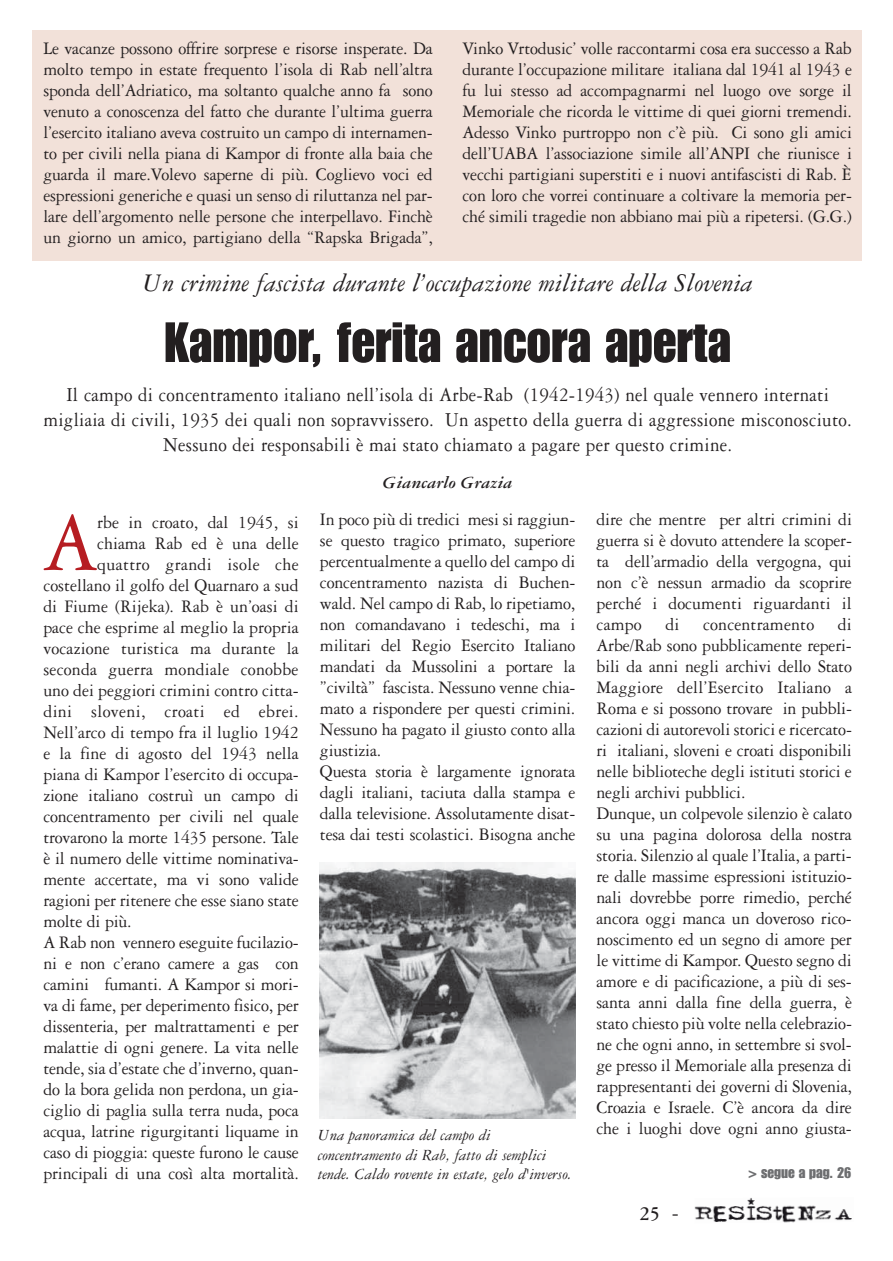
<style>
.page{position:relative;width:893px;height:1261px;background:#fff}
.page>*{position:absolute;margin:0;border:0;box-sizing:border-box;transform-origin:0 0}
.t1{font:87.3px "Garamond Three";color:#b61d22;scale:.95 1}
.t2{font:55.5px "Impact";color:#231f20;scale:.95 1}
.t3{font:italic 27px "Garamond Three";color:#231f20}
.t4{font:21px/25.2px "Garamond Three";letter-spacing:.015em;color:#231f20;text-align:center;scale:.9 1}
.t5{font:700 21px "Garamond Three";color:#231f20}
.t6{font:18.75px/21px "Garamond Three";letter-spacing:-.01em;color:#231f20;text-align:justify;scale:.95 1}
.t7{font:18.75px "Garamond Three";letter-spacing:.01em;color:#231f20;scale:.95 1}
.t8{font:18.75px "Garamond Three";letter-spacing:.02em;color:#231f20;scale:.95 1}
.t9{font:italic 700 18px "Garamond Three";color:#231f20}
.t10{font:italic 16.5px/19.5px "Garamond Three";color:#231f20}
.t11{font:15px "Impact";color:#6d6e70}
.s1{font-weight:400}
</style>
<div class="page">
<div style="left:33px;top:31px;width:828px;height:230px;background:#f2e1d9"></div>
<img style="left:694px;top:1198px;width:158px;height:25px">
<img style="left:320px;top:862px;width:255px;height:256px">
<p class="t6" style="left:43px;top:39px;width:411px">Le vacanze possono offrire sorprese e risorse insperate. Da molto tempo in estate frequento l’isola di Rab nell’altra sponda dell’Adriatico, ma soltanto qualche anno fa sono venuto a conoscenza del fatto che durante l’ultima guerra l’esercito italiano aveva costruito un campo di internamen&shy;to per civili nella piana di Kampor di fronte alla baia che guarda il mare.Volevo saperne di più. Coglievo voci ed espressioni generiche e quasi un senso di riluttanza nel par&shy;lare dell’argomento nelle persone che interpellavo. Finchè un giorno un amico, partigiano della “Rapska Brigada”,</p>
<p class="t6" style="left:462px;top:39px;width:411px">Vinko Vrtodusic’ volle raccontarmi cosa era successo a Rab durante l’occupazione militare italiana dal 1941 al 1943 e fu lui stesso ad accompagnarmi nel luogo ove sorge il Memoriale che ricorda le vittime di quei giorni tremendi.<br>Adesso Vinko purtroppo non c’è più. Ci sono gli amici dell’UABA l’associazione simile all’ANPI che riunisce i vecchi partigiani superstiti e i nuovi antifascisti di Rab. È con loro che vorrei continuare a coltivare la memoria per&shy;ché simili tragedie non abbiano mai più a ripetersi. (G.G.)</p>
<h3 class="t3" style="left:142px;top:273px;width:611px">Un crimine fascista durante l’occupazione militare della Slovenia</h3>
<h2 class="t2" style="left:164px;top:322px;width:597px">Kampor, ferita ancora aperta</h2>
<p class="t4" style="left:43px;top:384px;width:899px">Il campo di concentramento italiano nell’isola di Arbe-Rab (1942-1943) nel quale vennero internati migliaia di civili, 1935 dei quali non sopravvissero. Un aspetto della guerra di aggressione misconosciuto.<br>Nessuno dei responsabili è mai stato chiamato a pagare per questo crimine.</p>
<p class="t9" style="left:382px;top:476px;width:131px">Giancarlo Grazia</p>
<h1 class="t1" style="left:43px;top:512px;width:60px">A</h1>
<p class="t6" style="left:97px;top:513px;width:213px">rbe in croato, dal 1945, si</p>
<p class="t6" style="left:97px;top:534px;width:213px">chiama Rab ed è una delle</p>
<p class="t8" style="left:97px;top:557px;width:213px">quattro grandi isole che</p>
<p class="t6" style="left:43px;top:576px;width:270px">costellano il golfo del Quarnaro a sud</p>
<p class="t6" style="left:43px;top:597px;width:270px">di Fiume (Rijeka). Rab è un’oasi di</p>
<p class="t6" style="left:43px;top:618px;width:270px">pace che esprime al meglio la propria</p>
<p class="t7" style="left:43px;top:641px;width:270px">vocazione turistica ma durante la</p>
<p class="t7" style="left:43px;top:662px;width:270px">seconda guerra mondiale conobbe</p>
<p class="t6" style="left:43px;top:681px;width:270px">uno dei peggiori crimini contro citta-</p>
<p class="t8" style="left:43px;top:704px;width:270px">dini sloveni, croati ed ebrei.</p>
<p class="t6" style="left:43px;top:723px;width:270px">Nell’arco di tempo fra il luglio 1942</p>
<p class="t6" style="left:43px;top:744px;width:270px">e la fine di agosto del 1943 nella</p>
<p class="t6" style="left:43px;top:765px;width:270px">piana di Kampor l’esercito di occupa-</p>
<p class="t6" style="left:43px;top:786px;width:270px">zione italiano costruì un campo di</p>
<p class="t6" style="left:43px;top:807px;width:270px">concentramento per civili nel quale</p>
<p class="t6" style="left:43px;top:828px;width:270px">trovarono la morte 1435 persone. Tale</p>
<p class="t6" style="left:43px;top:849px;width:270px">è il numero delle vittime nominativa-</p>
<p class="t6" style="left:43px;top:870px;width:270px">mente accertate, ma vi sono valide</p>
<p class="t6" style="left:43px;top:891px;width:270px">ragioni per ritenere che esse siano state</p>
<p class="t6" style="left:43px;top:912px;width:94px">molte di più.</p>
<p class="t6" style="left:43px;top:933px;width:270px">A Rab non vennero eseguite fucilazio-</p>
<p class="t6" style="left:43px;top:954px;width:270px">ni e non c’erano camere a gas con</p>
<p class="t6" style="left:43px;top:975px;width:270px">camini fumanti. A Kampor si mori-</p>
<p class="t6" style="left:43px;top:996px;width:270px">va di fame, per deperimento fisico, per</p>
<p class="t6" style="left:43px;top:1017px;width:270px">dissenteria, per maltrattamenti e per</p>
<p class="t6" style="left:43px;top:1038px;width:270px">malattie di ogni genere. La vita nelle</p>
<p class="t6" style="left:43px;top:1059px;width:270px">tende, sia d’estate che d’inverno, quan-</p>
<p class="t6" style="left:43px;top:1080px;width:270px">do la bora gelida non perdona, un gia-</p>
<p class="t6" style="left:43px;top:1101px;width:270px">ciglio di paglia sulla terra nuda, poca</p>
<p class="t6" style="left:43px;top:1122px;width:270px">acqua, latrine rigurgitanti liquame in</p>
<p class="t6" style="left:43px;top:1143px;width:270px">caso di pioggia: queste furono le cause</p>
<p class="t6" style="left:43px;top:1164px;width:270px">principali di una così alta mortalità.</p>
<p class="t6" style="left:320px;top:510px;width:270px;text-align:left">In poco più di tredici mesi si raggiun&shy;se questo tragico primato, superiore percentualmente a quello del campo di concentramento nazista di Buchen&shy;wald. Nel campo di Rab, lo ripetiamo, non comandavano i tedeschi, ma i militari del Regio Esercito Italiano mandati da Mussolini a portare la ”civiltà” fascista. Nessuno venne chia&shy;mato a rispondere per questi crimini.<br>Nessuno ha pagato il giusto conto alla giustizia.<br>Questa storia è largamente ignorata dagli italiani, taciuta dalla stampa e dalla televisione. Assolutamente disat&shy;tesa dai testi scolastici. Bisogna anche</p>
<p class="t6" style="left:596px;top:510px;width:270px">dire che mentre per altri crimini di guerra si è dovuto attendere la scoper&shy;ta dell’armadio della vergogna, qui non c’è nessun armadio da scoprire perché i documenti riguardanti il campo</p>
<p class="t6" style="left:596px;top:615px;width:270px;text-align:left;text-indent:241px">di Arbe/Rab sono pubblicamente reperi&shy;bili da anni negli archivi dello Stato Maggiore dell’Esercito Italiano a Roma e si possono trovare in pubbli&shy;cazioni di autorevoli storici e ricercato&shy;ri italiani, sloveni e croati disponibili nelle biblioteche degli istituti storici e negli archivi pubblici.<br>Dunque, un colpevole silenzio è calato su una pagina dolorosa della nostra storia. Silenzio al quale l’Italia, a parti&shy;re dalle massime espressioni istituzio&shy;nali dovrebbe porre rimedio, perché ancora oggi manca un doveroso rico&shy;noscimento ed un segno di amore per le vittime di Kampor. Questo segno di amore e di pacificazione, a più di ses&shy;santa anni dalla fine della guerra, è stato chiesto più volte nella celebrazio&shy;ne che ogni anno, in settembre si svol&shy;ge presso il Memoriale alla presenza di rappresentanti dei governi di Slovenia, Croazia e Israele. C’è ancora da dire che i luoghi dove ogni anno giusta-</p>
<p class="t6" style="left:665px;top:615px;width:16px">di</p>
<p class="t7" style="left:703px;top:617px;width:119px">concentramento</p>
<p class="t10" style="left:318px;top:1126px;width:256px">Una panoramica del campo di concentramento di Rab, fatto di semplici tende. Caldo rovente in estate, gelo d'inverso.</p>
<p class="t11" style="left:748px;top:1167px;width:105px">&gt; segue a pag. 26</p>
<p class="t5" style="left:639px;top:1206px;width:41px">25 <span class="s1">-</span></p>
</div>
